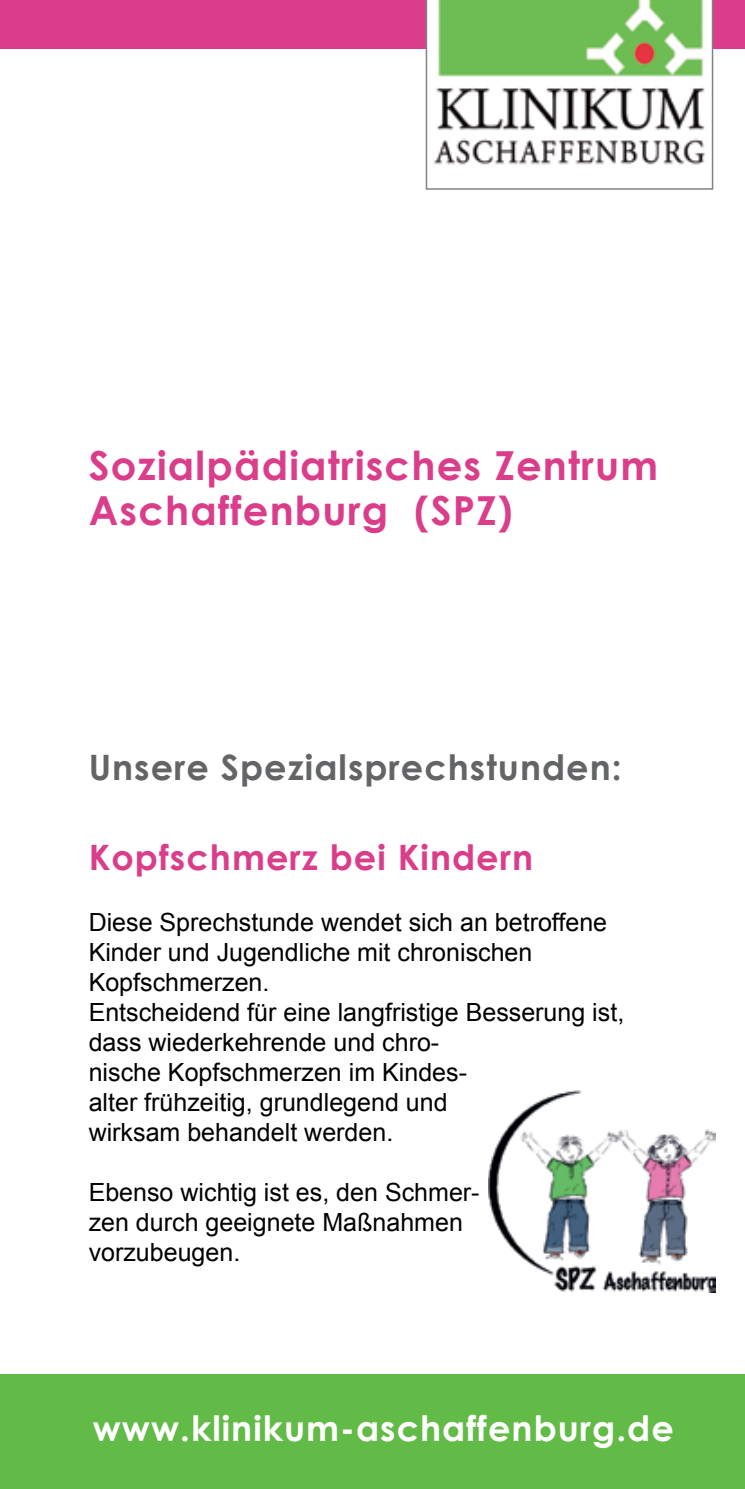
<style>
.page{position:relative;width:745px;height:1489px;background:#fff}
.page>*{position:absolute;margin:0;border:0;box-sizing:border-box;transform-origin:0 0}
.t1{font:700 40px/45px "Century Gothic";letter-spacing:.03em;color:#da3d8a}
.t2{font:700 35px "Century Gothic";letter-spacing:.03em;color:#fff}
.t3{font:700 35px "Century Gothic";letter-spacing:.03em;color:#636466}
.t4{font:700 35px "Century Gothic";letter-spacing:.03em;color:#da3d8a}
.t5{font:25px/30px "Arial";color:#000}
</style>
<div class="page">
<div style="left:0;top:0;width:744px;height:48px;background:#da3d8a"></div>
<div style="left:0;top:1374px;width:744px;height:114px;background:#62bb46"></div>
<svg style="left:425px;top:0;width:287px;height:190px"></svg>
<img style="left:488px;top:1090px;width:227px;height:201px">
<h1 class="t1" style="left:89px;top:442px;width:570px">Sozialpädiatrisches Zentrum<br>Aschaffenburg (SPZ)</h1>
<h2 class="t3" style="left:89px;top:745px;width:534px">Unsere Spezialsprechstunden:</h2>
<h2 class="t4" style="left:89px;top:835px;width:445px">Kopfschmerz bei Kindern</h2>
<p class="t5" style="left:89px;top:906px;width:536px">Diese Sprechstunde wendet sich an betroffene Kinder und Jugendliche mit chronischen Kopfschmerzen.<br>Entscheidend für eine langfristige Besserung ist, dass wiederkehrende und chro-<br>nische Kopfschmerzen im Kindes-<br>alter frühzeitig, grundlegend und<br>wirksam behandelt werden.</p>
<p class="t5" style="left:89px;top:1176px;width:392px">Ebenso wichtig ist es, den Schmer&shy;zen durch geeignete Maßnahmen vorzubeugen.</p>
<h2 class="t2" style="left:93px;top:1405px;width:582px">www.klinikum-aschaffenburg.de</h2>
</div>
